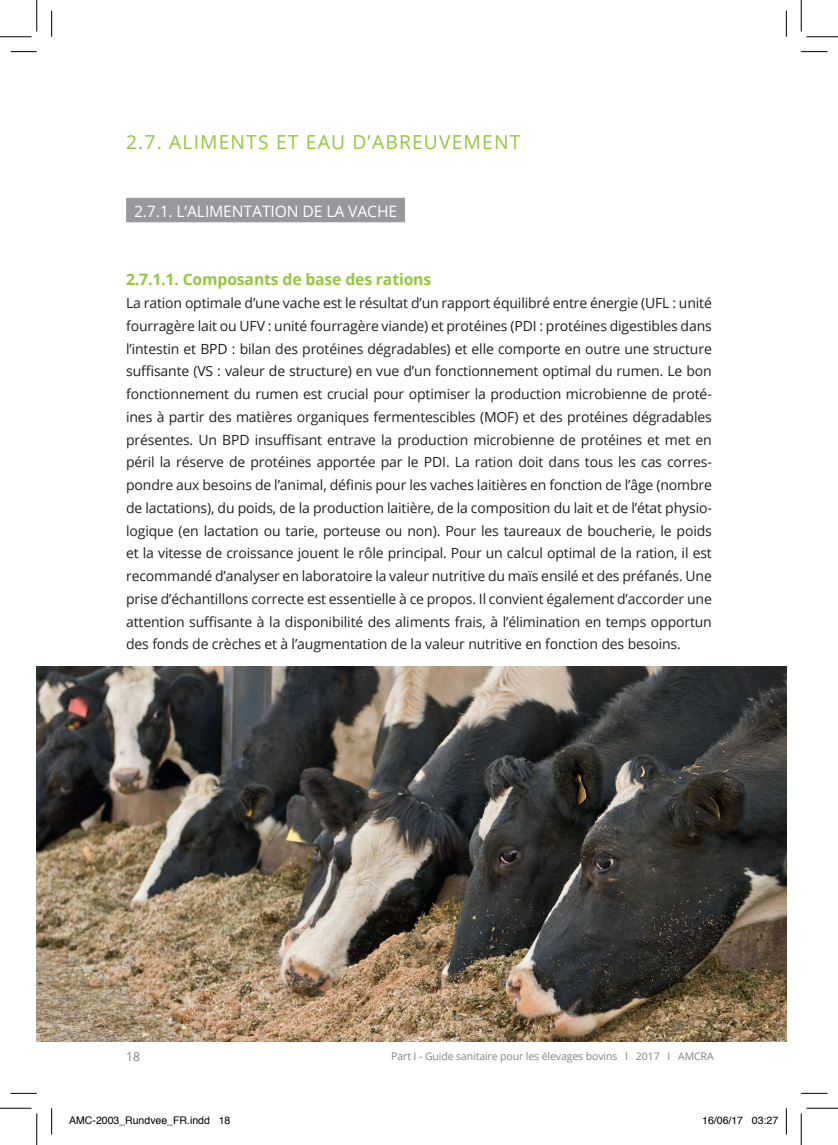
<style>
.page{position:relative;width:838px;height:1145px;background:#fff}
.page>*{position:absolute;margin:0;border:0;box-sizing:border-box;transform-origin:0 0}
.t1{font:19.25px "Open Sans";letter-spacing:.06em;color:#92c73d}
.t2{font:700 15.75px "Open Sans";letter-spacing:-.01em;color:#92c73d}
.t3{font:15.75px "Open Sans";letter-spacing:-.01em;color:#fff}
.t4{font:14px/22.8px "Open Sans";letter-spacing:-.01em;color:#231f20;text-align:justify}
.t5{font:12.25px "Open Sans";color:#808285}
.t6{font:10.5px "Open Sans";letter-spacing:-.01em;color:#808285}
.t7{font:10.5px "Helvetica";color:#000}
</style>
<div class="page">
<hr style="left:126px;top:1041px;width:585px;height:1px;background:#808285">
<div style="left:126px;top:198px;width:279px;height:24px;background:#97999c"></div>
<img style="left:37px;top:667px;width:749px;height:374px">
<svg style="left:10px;top:51px;width:27px;height:1px"></svg>
<svg style="left:801px;top:51px;width:26px;height:1px"></svg>
<svg style="left:10px;top:1093px;width:27px;height:1px"></svg>
<svg style="left:801px;top:1093px;width:26px;height:1px"></svg>
<svg style="left:51px;top:10px;width:1px;height:27px"></svg>
<svg style="left:51px;top:1108px;width:1px;height:26px"></svg>
<svg style="left:786px;top:10px;width:1px;height:27px"></svg>
<svg style="left:786px;top:1108px;width:1px;height:26px"></svg>
<hr style="left:0;top:36px;width:32px;height:1px;background:#000">
<hr style="left:806px;top:36px;width:31px;height:1px;background:#000">
<hr style="left:0;top:1108px;width:32px;height:1px;background:#000">
<hr style="left:806px;top:1108px;width:31px;height:1px;background:#000">
<hr style="left:36px;top:0;width:1px;height:31px;background:#000">
<hr style="left:36px;top:1113px;width:1px;height:32px;background:#000">
<hr style="left:800px;top:0;width:1px;height:31px;background:#000">
<hr style="left:800px;top:1113px;width:1px;height:32px;background:#000">
<h1 class="t1" style="left:126px;top:129px;width:395px">2.7. ALIMENTS ET EAU D’ABREUVEMENT</h1>
<p class="t3" style="left:134px;top:201px;width:265px">2.7.1. L’ALIMENTATION DE LA VACHE</p>
<p class="t2" style="left:126px;top:268px;width:306px">2.7.1.1. Composants de base des rations</p>
<p class="t4" style="left:126px;top:291px;width:587px">La ration optimale d’une vache est le résultat d’un rapport équilibré entre énergie (UFL : unité fourragère lait ou UFV : unité fourragère viande) et protéines (PDI : protéines digestibles dans l’intestin et BPD : bilan des protéines dégradables) et elle comporte en outre une structure suffisante (VS : valeur de structure) en vue d’un fonctionnement optimal du rumen. Le bon fonctionnement du rumen est crucial pour optimiser la production microbienne de proté&shy;ines à partir des matières organiques fermentescibles (MOF) et des protéines dégradables présentes. Un BPD insuffisant entrave la production microbienne de protéines et met en péril la réserve de protéines apportée par le PDI. La ration doit dans tous les cas corres&shy;pondre aux besoins de l’animal, définis pour les vaches laitières en fonction de l’âge (nombre de lactations), du poids, de la production laitière, de la composition du lait et de l’état physio&shy;logique (en lactation ou tarie, porteuse ou non). Pour les taureaux de boucherie, le poids et la vitesse de croissance jouent le rôle principal. Pour un calcul optimal de la ration, il est recommandé d’analyser en laboratoire la valeur nutritive du maïs ensilé et des préfanés. Une prise d’échantillons correcte est essentielle à ce propos. Il convient également d’accorder une attention suffisante à la disponibilité des aliments frais, à l’élimination en temps opportun des fonds de crèches et à l’augmentation de la valeur nutritive en fonction des besoins.</p>
<p class="t5" style="left:126px;top:1048px;width:15px">18</p>
<p class="t6" style="left:391px;top:1049px;width:324px">Part I - Guide sanitaire pour les élevages bovins I 2017 I AMCRA</p>
<p class="t7" style="left:69px;top:1112px;width:163px">AMC-2003_Rundvee_FR.indd 18</p>
<p class="t7" style="left:702px;top:1112px;width:77px">16/06/17 03:27</p>
</div>
